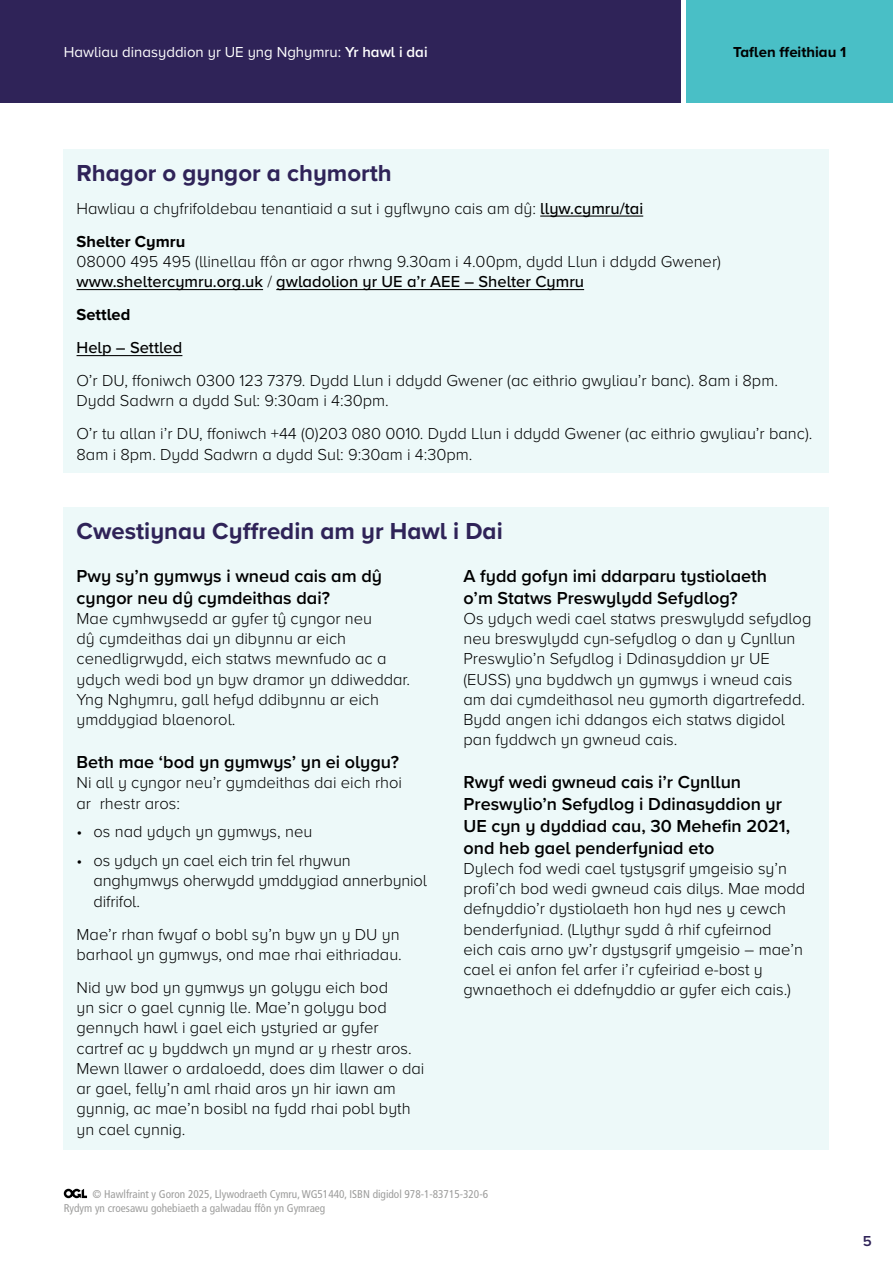
<style>
.page{position:relative;width:893px;height:1263px;background:#fff}
.page>*{position:absolute;margin:0;border:0;box-sizing:border-box;transform-origin:0 0}
.H3_Sub_Heading_Spanned{font:700 24px "Proxima Nova";color:#2f2358}
.H3_Sub_Heading{font:700 24px "Proxima Nova";color:#2f2358}
.H4_Sub_sub_heading_no_space{font:600 18px/21.8px "Proxima Nova";color:#000}
.Body_Text{font:300 16.5px/20.2px "Proxima Nova";color:#000}
.Last_Bullet{font:300 16.5px/20.2px "Proxima Nova";letter-spacing:-.01em;color:#000}
.Body_Text_Before_Bullets{font:300 16.5px/20.2px "Proxima Nova";color:#000}
.Bullets{font:300 16.5px "Proxima Nova";color:#000}
.Body_Text-2{font:500 16.5px "Proxima Nova";color:#000}
.Body_Text-3{font:700 16.5px "Proxima Nova";color:#000}
.t1{font:15px "Proxima Nova";color:#fff}
.t2{font:700 15px "Proxima Nova";color:#000}
.t3{font:600 15px "Proxima Nova";color:#2f2358}
.t4{font:condensed 11.25px/13.5px "Frutiger LT Std";color:#9d9d9c}
.s1{font-weight:600}
.s2{font-weight:500}
.s3{font-weight:700}
</style>
<div class="page">
<div style="left:0;top:0;width:680px;height:102px;background:#2f2358"></div>
<div style="left:687px;top:0;width:206px;height:102px;background:#49bfc6"></div>
<div style="left:64px;top:149px;width:765px;height:323px;background:#edf9f9"></div>
<hr style="left:540px;top:216px;width:103px;height:1px;background:#000">
<hr style="left:77px;top:289px;width:186px;height:1px;background:#000">
<hr style="left:276px;top:289px;width:308px;height:1px;background:#000">
<hr style="left:77px;top:355px;width:105px;height:1px;background:#000">
<div style="left:64px;top:507px;width:765px;height:642px;background:#edf9f9"></div>
<svg style="left:64px;top:1189px;width:23px;height:9px"></svg>
<p class="t1" style="left:64px;top:41px;width:365px">Hawliau dinasyddion yr UE yng Nghymru: <span class="s1">Yr hawl i dai</span></p>
<p class="t2" style="left:733px;top:41px;width:115px">Taflen ffeithiau 1</p>
<h3 class="H3_Sub_Heading" style="left:77px;top:155px;width:317px">Rhagor o gyngor a chymorth</h3>
<p class="Body_Text" style="left:77px;top:197px;width:568px">Hawliau a chyfrifoldebau tenantiaid a sut i gyflwyno cais am dŷ: <span class="s2">llyw.cymru/tai</span></p>
<p class="Body_Text" style="left:77px;top:230px;width:646px"><span class="s3">Shelter Cymru<br></span>08000 495 495 (llinellau ffôn ar agor rhwng 9.30am i 4.00pm, dydd Llun i ddydd Gwener) <span class="s2">www.sheltercymru.org.uk</span> / <span class="s2">gwladolion yr UE a’r AEE – Shelter Cymru</span></p>
<p class="Body_Text-3" style="left:77px;top:302px;width:55px">Settled</p>
<p class="Body_Text-2" style="left:77px;top:335px;width:107px">Help – Settled</p>
<p class="Body_Text" style="left:77px;top:370px;width:703px">O’r DU, ffoniwch 0300 123 7379. Dydd Llun i ddydd Gwener (ac eithrio gwyliau’r banc). 8am i 8pm.<br>Dydd Sadwrn a dydd Sul: 9:30am i 4:30pm.</p>
<p class="Body_Text" style="left:77px;top:423px;width:737px">O’r tu allan i’r DU, ffoniwch +44 (0)203 080 0010. Dydd Llun i ddydd Gwener (ac eithrio gwyliau’r banc).<br>8am i 8pm. Dydd Sadwrn a dydd Sul: 9:30am i 4:30pm.</p>
<h3 class="H3_Sub_Heading_Spanned" style="left:77px;top:513px;width:428px">Cwestiynau Cyffredin am yr Hawl i Dai</h3>
<h4 class="H4_Sub_sub_heading_no_space" style="left:77px;top:564px;width:307px">Pwy sy’n gymwys i wneud cais am dŷ cyngor neu dŷ cymdeithas dai?</h4>
<p class="Body_Text" style="left:77px;top:607px;width:335px">Mae cymhwysedd ar gyfer tŷ cyngor neu<br>dŷ cymdeithas dai yn dibynnu ar eich cenedligrwydd, eich statws mewnfudo ac a ydych wedi bod yn byw dramor yn ddiweddar.<br>Yng Nghymru, gall hefyd ddibynnu ar eich ymddygiad blaenorol.</p>
<h4 class="H4_Sub_sub_heading_no_space" style="left:77px;top:751px;width:324px">Beth mae ‘bod yn gymwys’ yn ei olygu?</h4>
<p class="Body_Text_Before_Bullets" style="left:77px;top:772px;width:327px">Ni all y cyngor neu’r gymdeithas dai eich rhoi ar rhestr aros:</p>
<p class="Bullets" style="left:77px;top:819px;width:237px">• os nad ydych yn gymwys, neu</p>
<p class="Last_Bullet" style="left:94px;top:850px;width:335px;text-indent:-17px">• os ydych yn cael eich trin fel rhywun anghymwys oherwydd ymddygiad annerbyniol difrifol.</p>
<p class="Body_Text" style="left:77px;top:923px;width:327px">Mae’r rhan fwyaf o bobl sy’n byw yn y DU yn barhaol yn gymwys, ond mae rhai eithriadau.</p>
<p class="Body_Text" style="left:77px;top:976px;width:349px">Nid yw bod yn gymwys yn golygu eich bod<br>yn sicr o gael cynnig lle. Mae’n golygu bod gennych hawl i gael eich ystyried ar gyfer cartref ac y byddwch yn mynd ar y rhestr aros.<br>Mewn llawer o ardaloedd, does dim llawer o dai ar gael, felly’n aml rhaid aros yn hir iawn am gynnig, ac mae’n bosibl na fydd rhai pobl byth yn cael cynnig.</p>
<h4 class="H4_Sub_sub_heading_no_space" style="left:463px;top:564px;width:305px">A fydd gofyn imi ddarparu tystiolaeth o’m Statws Preswylydd Sefydlog?</h4>
<p class="Body_Text" style="left:463px;top:607px;width:349px">Os ydych wedi cael statws preswylydd sefydlog neu breswylydd cyn-sefydlog o dan y Cynllun Preswylio’n Sefydlog i Ddinasyddion yr UE (EUSS) yna byddwch yn gymwys i wneud cais am dai cymdeithasol neu gymorth digartrefedd.<br>Bydd angen ichi ddangos eich statws digidol pan fyddwch yn gwneud cais.</p>
<h4 class="H4_Sub_sub_heading_no_space" style="left:463px;top:771px;width:328px">Rwyf wedi gwneud cais i’r Cynllun Preswylio’n Sefydlog i Ddinasyddion yr UE cyn y dyddiad cau, 30 Mehefin 2021, ond heb gael penderfyniad eto</h4>
<p class="Body_Text" style="left:463px;top:857px;width:343px">Dylech fod wedi cael tystysgrif ymgeisio sy’n profi’ch bod wedi gwneud cais dilys. Mae modd defnyddio’r dystiolaeth hon hyd nes y cewch benderfyniad. (Llythyr sydd â rhif cyfeirnod eich cais arno yw’r dystysgrif ymgeisio – mae’n cael ei anfon fel arfer i’r cyfeiriad e-bost y gwnaethoch ei ddefnyddio ar gyfer eich cais.)</p>
<p class="t4" style="left:64px;top:1187px;width:426px;text-indent:29px">© Hawlfraint y Goron 2025, Llywodraeth Cymru, WG51440, ISBN digidol 978-1-83715-320-6<br>Rydym yn croesawu gohebiaeth a galwadau ffôn yn Gymraeg</p>
<p class="t3" style="left:863px;top:1229px;width:10px">5</p>
</div>
